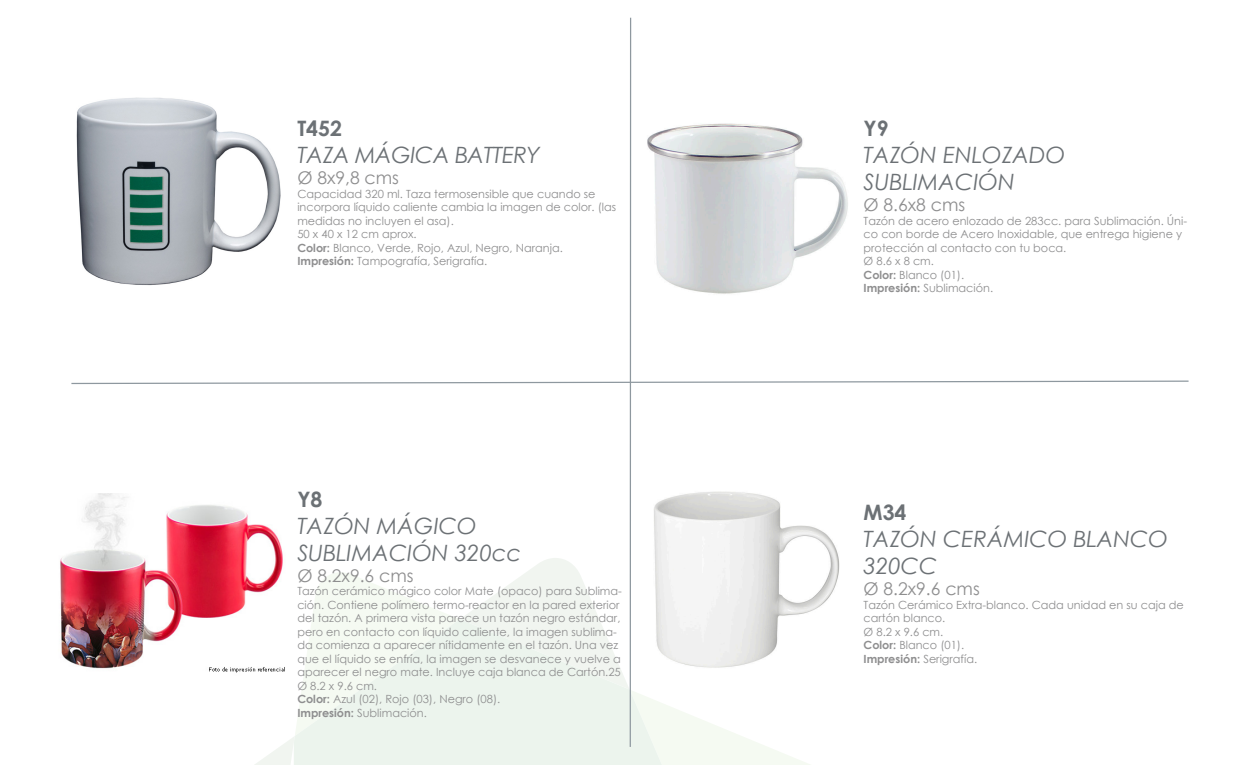
<style>
.page{position:relative;width:1260px;height:765px;background:#fff}
.page>*{position:absolute;margin:0;border:0;box-sizing:border-box;transform-origin:0 0}
.t1{font:italic 22.5px/27px "Century Gothic";color:#6c7175}
.t2{font:italic 22.5px "Century Gothic";letter-spacing:-.02em;color:#6c7175}
.t3{font:700 21.25px "Century Gothic";color:#6c7175}
.t4{font:17.5px "Century Gothic";color:#8e8e8f}
.t5{font:11.25px/13.5px "Century Gothic";color:#8e8e8f}
.s1{font-weight:700}
</style>
<div class="page">
<svg style="left:676px;top:709px;width:134px;height:56px;fill:#f5faf2"></svg>
<svg style="left:255px;top:558px;width:375px;height:207px"></svg>
<svg style="left:294px;top:619px;width:382px;height:146px"></svg>
<hr style="left:630px;top:18px;width:1px;height:729px;background:#8e989f">
<svg style="left:71px;top:380px;width:1118px;height:5px"></svg>
<img style="left:77px;top:98px;width:203px;height:187px">
<img style="left:60px;top:493px;width:226px;height:183px">
<img style="left:647px;top:123px;width:201px;height:171px">
<img style="left:636px;top:491px;width:204px;height:188px">
<p class="t3" style="left:297px;top:112px;width:46px">T452</p>
<p class="t2" style="left:297px;top:139px;width:244px">TAZA MÁGICA BATTERY</p>
<p class="t4" style="left:297px;top:166px;width:103px">Ø 8x9,8 cms</p>
<p class="t5" style="left:297px;top:187px;width:320px">Capacidad 320 ml. Taza termosensible que cuando se incorpora líquido caliente cambia la imagen de color. (las medidas no incluyen el asa).</p>
<p class="t5" style="left:297px;top:227px;width:121px">50 x 40 x 12 cm aprox.</p>
<p class="t5" style="left:297px;top:241px;width:267px"><span class="s1">Color:</span> Blanco, Verde, Rojo, Azul, Negro, Naranja.</p>
<p class="t5" style="left:297px;top:254px;width:192px"><span class="s1">Impresión:</span> Tampografía, Serigrafía.</p>
<p class="t3" style="left:297px;top:483px;width:27px">Y8</p>
<p class="t1" style="left:297px;top:512px;width:181px">TAZÓN MÁGICO</p>
<p class="t1" style="left:297px;top:539px;width:225px">SUBLIMACIÓN 320cc</p>
<p class="t4" style="left:297px;top:563px;width:118px">Ø 8.2x9.6 cms</p>
<p class="t5" style="left:297px;top:584px;width:326px">Tazón cerámico mágico color Mate (opaco) para Sublima&shy;ción. Contiene polímero termo-reactor en la pared exterior del tazón. A primera vista parece un tazón negro estándar, pero en contacto con líquido caliente, la imagen sublima&shy;da comienza a aparecer nítidamente en el tazón. Una vez que el líquido se enfría, la imagen se desvanece y vuelve a aparecer el negro mate. Incluye caja blanca de Cartón.25<br>Ø 8.2 x 9.6 cm.</p>
<p class="t5" style="left:297px;top:692px;width:204px"><span class="s1">Color:</span> Azul (02), Rojo (03), Negro (08).</p>
<p class="t5" style="left:297px;top:706px;width:131px"><span class="s1">Impresión:</span> Sublimación.</p>
<p class="t3" style="left:864px;top:112px;width:27px">Y9</p>
<p class="t1" style="left:864px;top:141px;width:203px">TAZÓN ENLOZADO</p>
<p class="t1" style="left:864px;top:168px;width:153px">SUBLIMACIÓN</p>
<p class="t4" style="left:864px;top:193px;width:103px">Ø 8.6x8 cms</p>
<p class="t5" style="left:864px;top:214px;width:325px">Tazón de acero enlozado de 283cc. para Sublimación. Úni&shy;co con borde de Acero Inoxidable, que entrega higiene y protección al contacto con tu boca.</p>
<p class="t5" style="left:864px;top:254px;width:72px">Ø 8.6 x 8 cm.</p>
<p class="t5" style="left:864px;top:268px;width:102px"><span class="s1">Color:</span> Blanco (01).</p>
<p class="t5" style="left:864px;top:281px;width:131px"><span class="s1">Impresión:</span> Sublimación.</p>
<p class="t3" style="left:864px;top:496px;width:44px">M34</p>
<p class="t1" style="left:864px;top:525px;width:306px">TAZÓN CERÁMICO BLANCO<br>320CC</p>
<p class="t4" style="left:864px;top:577px;width:118px">Ø 8.2x9.6 cms</p>
<p class="t5" style="left:864px;top:598px;width:322px">Tazón Cerámico Extra-blanco. Cada unidad en su caja de cartón blanco.</p>
<p class="t5" style="left:864px;top:625px;width:81px">Ø 8.2 x 9.6 cm.</p>
<p class="t5" style="left:864px;top:638px;width:102px"><span class="s1">Color:</span> Blanco (01).</p>
<p class="t5" style="left:864px;top:652px;width:115px"><span class="s1">Impresión:</span> Serigrafía.</p>
</div>
